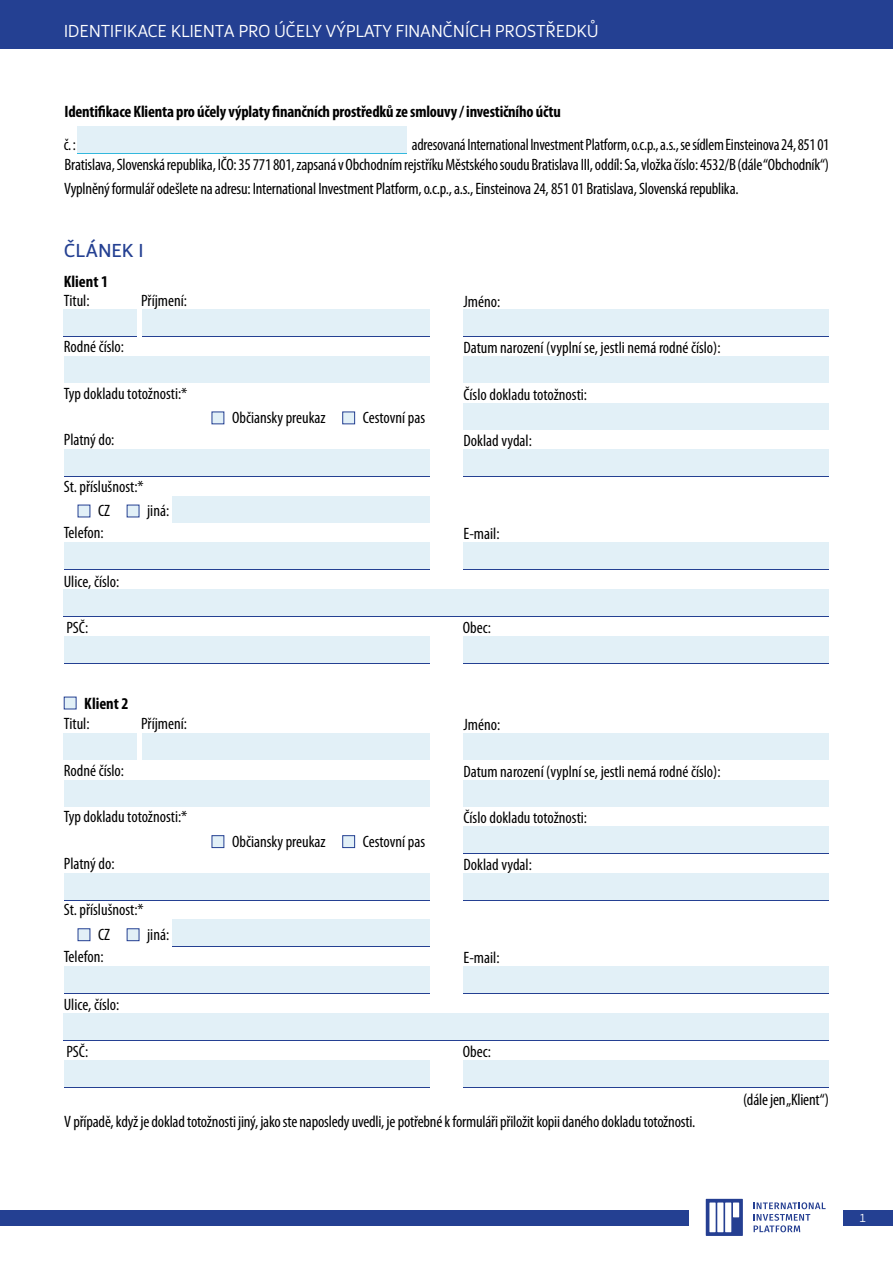
<style>
.page{position:relative;width:893px;height:1263px;background:#fff}
.page>*{position:absolute;margin:0;border:0;box-sizing:border-box;transform-origin:0 0}
.t1{font:387px "Calibri";color:#000}
.t2{font:19.5px "Priva Two Pro";letter-spacing:-.005em;color:#244092}
.t3{font:18px "Priva One Pro";letter-spacing:-.025em;color:#fff}
.t4{font:condensed 16.5px/19.8px "Myriad Pro";letter-spacing:-.015em;color:#000;text-align:right}
.t5{font:700 condensed 16.5px "Myriad Pro";letter-spacing:-.015em;color:#000}
.t6{font:12px "Priva One Pro";color:#fff}
</style>
<div class="page">
<div style="left:0;top:0;width:893px;height:49px;background:#244092"></div>
<div style="left:844px;top:1210px;width:49px;height:16px;background:#244092"></div>
<div style="left:0;top:1210px;width:689px;height:16px;background:#244092"></div>
<svg style="left:754px;top:1202px;width:72px;height:30px"></svg>
<svg style="left:706px;top:1199px;width:37px;height:37px"></svg>
<div style="left:717px;top:1202px;width:6px;height:30px;background:#fff"></div>
<div style="left:725px;top:1202px;width:6px;height:30px;background:#fff"></div>
<div style="left:709px;top:1202px;width:7px;height:30px;background:#fff"></div>
<div style="left:733px;top:1202px;width:6px;height:15px;background:#fff"></div>
<div style="left:78px;top:127px;width:329px;height:27px;background:#33b8dd"></div>
<div style="left:78px;top:126px;width:329px;height:27px;background:#e2f0f7"></div>
<div style="left:64px;top:697px;width:13px;height:12px;background:#e2f0f7;border:1px solid #244092"></div>
<div style="left:64px;top:356px;width:365px;height:27px;background:#e2f0f7"></div>
<div style="left:64px;top:543px;width:365px;height:27px;background:#244092"></div>
<div style="left:64px;top:542px;width:365px;height:27px;background:#e2f0f7"></div>
<div style="left:64px;top:450px;width:365px;height:27px;background:#244092"></div>
<div style="left:64px;top:449px;width:365px;height:27px;background:#e2f0f7"></div>
<div style="left:463px;top:356px;width:366px;height:27px;background:#e2f0f7"></div>
<div style="left:463px;top:543px;width:366px;height:27px;background:#244092"></div>
<div style="left:463px;top:542px;width:366px;height:27px;background:#e2f0f7"></div>
<div style="left:463px;top:450px;width:366px;height:27px;background:#244092"></div>
<div style="left:463px;top:449px;width:366px;height:27px;background:#e2f0f7"></div>
<div style="left:64px;top:310px;width:73px;height:27px;background:#244092"></div>
<div style="left:64px;top:309px;width:73px;height:27px;background:#e2f0f7"></div>
<div style="left:142px;top:310px;width:287px;height:27px;background:#244092"></div>
<div style="left:142px;top:309px;width:287px;height:27px;background:#e2f0f7"></div>
<div style="left:463px;top:310px;width:366px;height:27px;background:#244092"></div>
<div style="left:463px;top:309px;width:366px;height:27px;background:#e2f0f7"></div>
<div style="left:463px;top:403px;width:366px;height:27px;background:#e2f0f7"></div>
<div style="left:64px;top:590px;width:765px;height:27px;background:#244092"></div>
<div style="left:64px;top:589px;width:765px;height:27px;background:#e2f0f7"></div>
<div style="left:64px;top:637px;width:365px;height:27px;background:#244092"></div>
<div style="left:64px;top:636px;width:365px;height:27px;background:#e2f0f7"></div>
<div style="left:463px;top:637px;width:366px;height:27px;background:#244092"></div>
<div style="left:463px;top:636px;width:366px;height:27px;background:#e2f0f7"></div>
<div style="left:172px;top:496px;width:257px;height:27px;background:#e2f0f7"></div>
<div style="left:212px;top:411px;width:12px;height:13px;background:#e2f0f7"></div>
<div style="left:342px;top:411px;width:13px;height:13px;background:#e2f0f7;border:1px solid #244092"></div>
<div style="left:78px;top:505px;width:12px;height:12px;background:#e2f0f7"></div>
<div style="left:127px;top:505px;width:12px;height:12px;background:#e2f0f7"></div>
<div style="left:64px;top:780px;width:365px;height:27px;background:#e2f0f7"></div>
<div style="left:64px;top:779px;width:365px;height:27px;background:#e2f0f7"></div>
<div style="left:64px;top:966px;width:365px;height:27px;background:#e2f0f7"></div>
<div style="left:64px;top:873px;width:365px;height:27px;background:#e2f0f7"></div>
<div style="left:463px;top:780px;width:366px;height:27px;background:#e2f0f7"></div>
<div style="left:463px;top:779px;width:366px;height:27px;background:#e2f0f7"></div>
<div style="left:463px;top:966px;width:366px;height:27px;background:#e2f0f7"></div>
<div style="left:463px;top:873px;width:366px;height:27px;background:#e2f0f7"></div>
<div style="left:64px;top:733px;width:73px;height:27px;background:#e2f0f7"></div>
<div style="left:142px;top:733px;width:287px;height:27px;background:#e2f0f7"></div>
<div style="left:463px;top:733px;width:366px;height:27px;background:#e2f0f7"></div>
<div style="left:463px;top:827px;width:366px;height:27px;background:#244092"></div>
<div style="left:463px;top:826px;width:366px;height:27px;background:#e2f0f7"></div>
<div style="left:64px;top:1013px;width:765px;height:27px;background:#e2f0f7"></div>
<div style="left:64px;top:1060px;width:365px;height:27px;background:#e2f0f7"></div>
<div style="left:463px;top:1060px;width:366px;height:27px;background:#e2f0f7"></div>
<div style="left:172px;top:920px;width:257px;height:27px;background:#244092"></div>
<div style="left:172px;top:919px;width:257px;height:27px;background:#e2f0f7"></div>
<div style="left:212px;top:835px;width:12px;height:13px;background:#e2f0f7;border:1px solid #244092"></div>
<div style="left:342px;top:835px;width:13px;height:13px;background:#e2f0f7;border:1px solid #244092"></div>
<div style="left:78px;top:928px;width:12px;height:13px;background:#e2f0f7;border:1px solid #244092"></div>
<div style="left:127px;top:928px;width:12px;height:13px;background:#e2f0f7;border:1px solid #244092"></div>
<p class="t3" style="left:64px;top:20px;width:537px">IDENTIFIKACE KLIENTA PRO ÚČELY VÝPLATY FINANČNÍCH PROSTŘEDKŮ</p>
<p class="t5" style="left:65px;top:101px;width:498px">Identifikace Klienta pro účely výplaty finančních prostředků ze smlouvy / investičního účtu</p>
<p class="t4" style="left:64px;top:135px;width:14px">č. :</p>
<h1 class="t1" style="left:-75px;top:946px;width:1100px;rotate:-55deg">DRAFT</h1>
<p class="t4" style="left:65px;top:135px;width:766px">adresovaná International Investment Platform, o.c.p., a.s., se sídlem Einsteinova 24, 851 01<br>Bratislava, Slovenská republika, IČO: 35 771 801, zapsaná v Obchodním rejstříku Městského soudu Bratislava III, oddíl: Sa, vložka číslo: 4532/B (dále “Obchodník“)</p>
<p class="t4" style="left:64px;top:179px;width:676px">Vyplněný formulář odešlete na adresu: International Investment Platform, o.c.p., a.s., Einsteinova 24, 851 01 Bratislava, Slovenská republika.</p>
<p class="t2" style="left:64px;top:238px;width:81px">ČLÁNEK I</p>
<p class="t5" style="left:64px;top:271px;width:46px">Klient 1</p>
<p class="t4" style="left:64px;top:290px;width:27px">Titul:</p>
<p class="t4" style="left:141px;top:290px;width:47px">Příjmení:</p>
<p class="t4" style="left:64px;top:337px;width:62px">Rodné číslo:</p>
<p class="t4" style="left:64px;top:383px;width:125px">Typ dokladu totožnosti:*</p>
<p class="t4" style="left:64px;top:429px;width:52px">Platný do:</p>
<p class="t4" style="left:64px;top:476px;width:81px">St. příslušnost:*</p>
<p class="t4" style="left:64px;top:522px;width:41px">Telefon:</p>
<p class="t4" style="left:463px;top:291px;width:38px">Jméno:</p>
<p class="t4" style="left:463px;top:338px;width:259px">Datum narození (vyplní se, jestli nemá rodné číslo):</p>
<p class="t4" style="left:463px;top:384px;width:125px">Číslo dokladu totožnosti:</p>
<p class="t4" style="left:463px;top:431px;width:70px">Doklad vydal:</p>
<p class="t4" style="left:232px;top:407px;width:95px">Občiansky preukaz</p>
<p class="t4" style="left:363px;top:407px;width:64px">Cestovní pas</p>
<p class="t4" style="left:98px;top:500px;width:14px">CZ</p>
<p class="t4" style="left:147px;top:500px;width:24px">jiná:</p>
<p class="t4" style="left:463px;top:523px;width:38px">E-mail:</p>
<p class="t4" style="left:64px;top:571px;width:57px">Ulice, číslo:</p>
<p class="t4" style="left:66px;top:618px;width:23px">PSČ:</p>
<p class="t4" style="left:463px;top:618px;width:30px">Obec:</p>
<p class="t5" style="left:84px;top:694px;width:46px">Klient 2</p>
<p class="t4" style="left:64px;top:714px;width:27px">Titul:</p>
<p class="t4" style="left:141px;top:714px;width:47px">Příjmení:</p>
<p class="t4" style="left:64px;top:760px;width:62px">Rodné číslo:</p>
<p class="t4" style="left:64px;top:807px;width:125px">Typ dokladu totožnosti:*</p>
<p class="t4" style="left:64px;top:853px;width:52px">Platný do:</p>
<p class="t4" style="left:64px;top:900px;width:81px">St. příslušnost:*</p>
<p class="t4" style="left:64px;top:946px;width:41px">Telefon:</p>
<p class="t4" style="left:463px;top:715px;width:38px">Jméno:</p>
<p class="t4" style="left:463px;top:761px;width:259px">Datum narození (vyplní se, jestli nemá rodné číslo):</p>
<p class="t4" style="left:463px;top:808px;width:125px">Číslo dokladu totožnosti:</p>
<p class="t4" style="left:463px;top:854px;width:70px">Doklad vydal:</p>
<p class="t4" style="left:232px;top:831px;width:95px">Občiansky preukaz</p>
<p class="t4" style="left:363px;top:831px;width:64px">Cestovní pas</p>
<p class="t4" style="left:98px;top:924px;width:14px">CZ</p>
<p class="t4" style="left:147px;top:924px;width:24px">jiná:</p>
<p class="t4" style="left:463px;top:947px;width:38px">E-mail:</p>
<p class="t4" style="left:64px;top:995px;width:57px">Ulice, číslo:</p>
<p class="t4" style="left:66px;top:1041px;width:23px">PSČ:</p>
<p class="t4" style="left:463px;top:1041px;width:30px">Obec:</p>
<p class="t4" style="left:743px;top:1089px;width:87px">(dále jen „Klient“)</p>
<p class="t4" style="left:64px;top:1111px;width:633px">V případě, když je doklad totožnosti jiný, jako ste naposledy uvedli, je potřebné k formuláři přiložit kopii daného dokladu totožnosti.</p>
<p class="t6" style="left:860px;top:1210px;width:8px">1</p>
</div>
